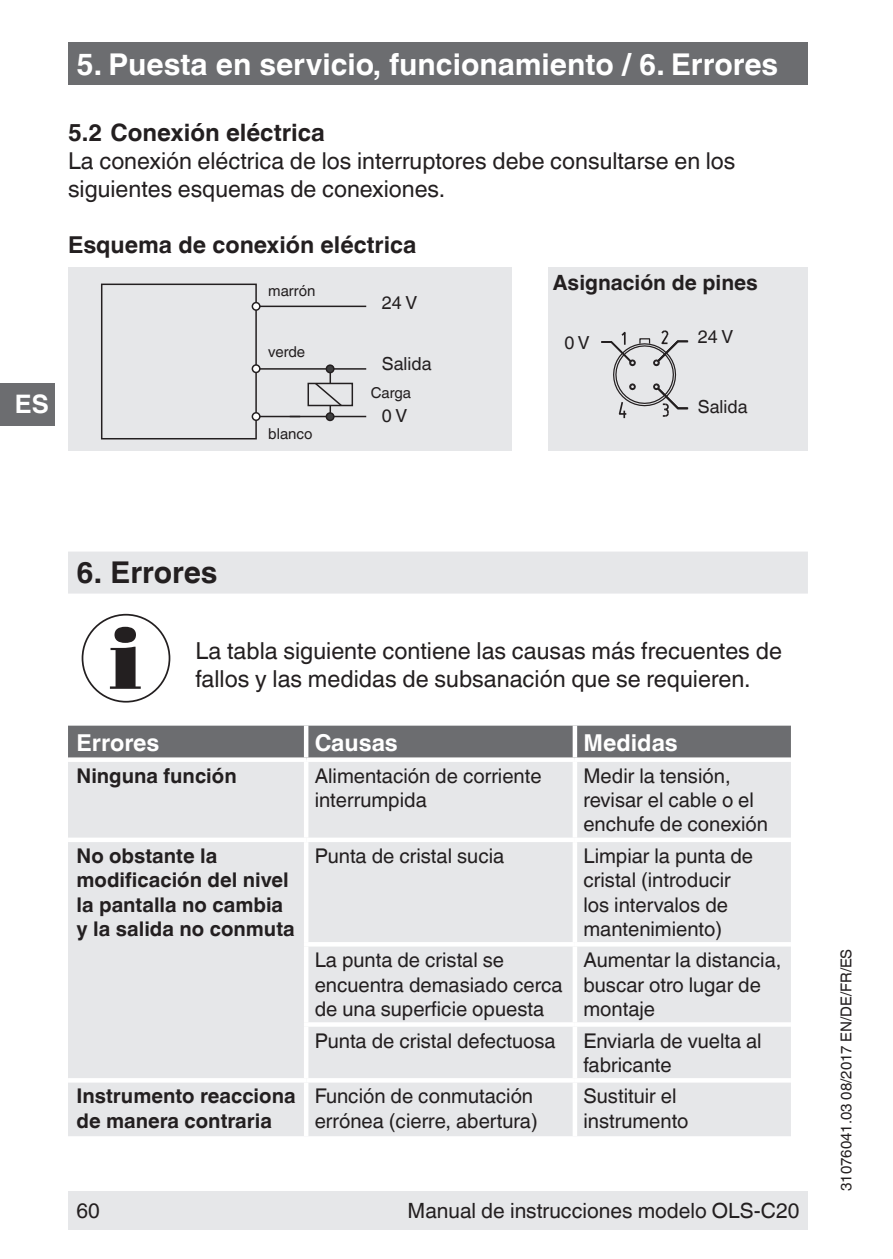
<style>
.page{position:relative;width:893px;height:1259px;background:#fff}
.page>*{position:absolute;margin:0;border:0;box-sizing:border-box;transform-origin:0 0}
.t1{font:700 30px "Helvetica World";color:#fff}
.t2{font:700 30px "Helvetica World";color:#231f20}
.t3{font:700 25.5px "Helvetica World";color:#fff}
.t4{font:700 24px "Helvetica World";color:#231f20}
.t5{font:23.4px/27.9px "Helvetica World";color:#231f20}
.t6{font:700 23.4px "Helvetica World";color:#231f20}
.t7{font:700 23.4px "Helvetica World";color:#fff}
.t8{font:21px "Helvetica World";color:#231f20}
.t9{font:700 21px "Helvetica World";color:#231f20}
.t10{font:20.4px/24.3px "Helvetica World";color:#231f20}
.t11{font:700 20.4px/24.3px "Helvetica World";color:#231f20}
.t12{font:18px "Helvetica World";color:#231f20}
.t13{font:15px "Helvetica World";color:#231f20}
</style>
<div class="page">
<div style="left:0;top:383px;width:55px;height:42px;background:#6c6d70"></div>
<div style="left:68px;top:1191px;width:740px;height:38px;background:#e6e7e9"></div>
<div style="left:68px;top:43px;width:740px;height:42px;background:#6c6d70"></div>
<div style="left:68px;top:551px;width:740px;height:42px;background:#e6e7e9"></div>
<div style="left:68px;top:725px;width:723px;height:32px;background:#6c6d70"></div>
<div style="left:68px;top:762px;width:723px;height:374px;background:#e6e7e9"></div>
<hr style="left:304px;top:725px;width:4px;height:32px;background:#fff">
<hr style="left:573px;top:725px;width:4px;height:32px;background:#fff">
<hr style="left:304px;top:762px;width:4px;height:75px;background:#fff">
<hr style="left:573px;top:762px;width:4px;height:75px;background:#fff">
<div style="left:68px;top:837px;width:238px;height:5px;background:#fff"></div>
<div style="left:306px;top:837px;width:269px;height:5px;background:#fff"></div>
<hr style="left:304px;top:842px;width:4px;height:100px;background:#fff">
<div style="left:575px;top:837px;width:216px;height:5px;background:#fff"></div>
<hr style="left:573px;top:842px;width:4px;height:100px;background:#fff">
<hr style="left:304px;top:942px;width:271px;height:4px;background:#fff">
<hr style="left:304px;top:946px;width:4px;height:76px;background:#fff">
<hr style="left:575px;top:942px;width:216px;height:4px;background:#fff">
<hr style="left:573px;top:946px;width:4px;height:76px;background:#fff">
<hr style="left:304px;top:1022px;width:271px;height:4px;background:#fff">
<hr style="left:304px;top:1026px;width:4px;height:52px;background:#fff">
<hr style="left:575px;top:1022px;width:216px;height:4px;background:#fff">
<hr style="left:573px;top:1026px;width:4px;height:52px;background:#fff">
<hr style="left:68px;top:1078px;width:238px;height:4px;background:#fff">
<hr style="left:306px;top:1078px;width:269px;height:4px;background:#fff">
<hr style="left:304px;top:1082px;width:4px;height:54px;background:#fff">
<hr style="left:575px;top:1078px;width:216px;height:4px;background:#fff">
<hr style="left:573px;top:1082px;width:4px;height:54px;background:#fff">
<div style="left:68px;top:267px;width:443px;height:184px;background:#e6e7e9"></div>
<div style="left:549px;top:267px;width:259px;height:184px;background:#e6e7e9"></div>
<div style="left:101px;top:283px;width:156px;height:156px;border:1px solid #231f20"></div>
<div style="left:252px;top:365px;width:8px;height:7px;background:#fff;border-radius:50%"></div>
<div style="left:252px;top:364px;width:9px;height:9px;border:1px solid #231f20;border-radius:50%"></div>
<svg style="left:252px;top:303px;width:8px;height:7px"></svg>
<div style="left:252px;top:302px;width:9px;height:9px;border:1px solid #231f20;border-radius:50%"></div>
<div style="left:252px;top:413px;width:8px;height:7px;background:#fff;border-radius:50%"></div>
<div style="left:252px;top:412px;width:9px;height:9px;border:1px solid #231f20;border-radius:50%"></div>
<hr style="left:260px;top:306px;width:106px;height:1px;background:#231f20">
<div style="left:307px;top:383px;width:46px;height:23px;border:1px solid #231f20"></div>
<svg style="left:258px;top:367px;width:85px;height:51px"></svg>
<div style="left:326px;top:413px;width:8px;height:7px;background:#3e3e3f;border-radius:50%"></div>
<div style="left:326px;top:412px;width:9px;height:9px;border:1px solid #231f20;border-radius:50%"></div>
<hr style="left:334px;top:416px;width:32px;height:1px;background:#231f20">
<hr style="left:332px;top:368px;width:34px;height:2px;background:#231f20">
<div style="left:326px;top:365px;width:8px;height:8px;background:#3e3e3f;border-radius:50%"></div>
<div style="left:326px;top:364px;width:9px;height:9px;border:1px solid #231f20;border-radius:50%"></div>
<svg style="left:601px;top:330px;width:87px;height:88px"></svg>
<svg style="left:110px;top:627px;width:31px;height:62px"></svg>
<div style="left:82px;top:614px;width:88px;height:88px;border:2px solid #231f20;border-radius:50%"></div>
<p class="t3" style="left:15px;top:389px;width:35px">ES</p>
<h1 class="t1" style="left:77px;top:47px;width:703px">5. Puesta en servicio, funcionamiento / 6. Errores</h1>
<p class="t4" style="left:68px;top:119px;width:258px">5.2 Conexión eléctrica</p>
<p class="t5" style="left:68px;top:147px;width:669px">La conexión eléctrica de los interruptores debe consultarse en los siguientes esquemas de conexiones.</p>
<p class="t6" style="left:68px;top:231px;width:350px">Esquema de conexión eléctrica</p>
<p class="t13" style="left:268px;top:282px;width:49px">marrón</p>
<p class="t9" style="left:553px;top:270px;width:207px">Asignación de pines</p>
<p class="t12" style="left:382px;top:292px;width:37px">24 V</p>
<p class="t13" style="left:268px;top:343px;width:39px">verde</p>
<p class="t13" style="left:268px;top:424px;width:46px">blanco</p>
<p class="t12" style="left:382px;top:353px;width:51px">Salida</p>
<p class="t13" style="left:371px;top:384px;width:42px">Carga</p>
<p class="t12" style="left:382px;top:405px;width:27px">0 V</p>
<p class="t12" style="left:564px;top:332px;width:27px">0 V</p>
<p class="t12" style="left:698px;top:326px;width:37px">24 V</p>
<p class="t12" style="left:698px;top:396px;width:51px">Salida</p>
<h1 class="t2" style="left:77px;top:555px;width:143px">6. Errores</h1>
<p class="t5" style="left:196px;top:637px;width:588px">La tabla siguiente contiene las causas más frecuentes de fallos y las medidas de subsanación que se requieren.</p>
<p class="t7" style="left:77px;top:729px;width:84px">Errores</p>
<p class="t7" style="left:315px;top:729px;width:85px">Causas</p>
<p class="t7" style="left:583px;top:729px;width:96px">Medidas</p>
<p class="t11" style="left:77px;top:763px;width:162px">Ninguna función</p>
<p class="t10" style="left:315px;top:763px;width:228px">Alimentación de corriente interrumpida</p>
<p class="t10" style="left:583px;top:763px;width:186px">Medir la tensión, revisar el cable o el enchufe de conexión</p>
<p class="t11" style="left:77px;top:843px;width:220px">No obstante la modificación del nivel la pantalla no cambia y la salida no conmuta</p>
<p class="t10" style="left:315px;top:843px;width:191px">Punta de cristal sucia</p>
<p class="t10" style="left:583px;top:843px;width:171px">Limpiar la punta de cristal (introducir los intervalos de mantenimiento)</p>
<p class="t10" style="left:315px;top:948px;width:250px">La punta de cristal se encuentra demasiado cerca de una superficie opuesta</p>
<p class="t10" style="left:583px;top:948px;width:200px">Aumentar la distancia, buscar otro lugar de montaje</p>
<p class="t10" style="left:315px;top:1028px;width:243px">Punta de cristal defectuosa</p>
<p class="t10" style="left:583px;top:1028px;width:180px">Enviarla de vuelta al fabricante</p>
<p class="t11" style="left:77px;top:1084px;width:221px">Instrumento reacciona de manera contraria</p>
<p class="t10" style="left:315px;top:1084px;width:225px">Función de conmutación errónea (cierre, abertura)</p>
<p class="t10" style="left:583px;top:1084px;width:107px">Sustituir el instrumento</p>
<p class="t8" style="left:77px;top:1198px;width:25px">60</p>
<p class="t8" style="left:408px;top:1198px;width:393px">Manual de instrucciones modelo OLS-C20</p>
<p class="t13" style="left:838px;top:1191px;width:244px;rotate:-90deg">31076041.03 08/2017 EN/DE/FR/ES</p>
</div>
